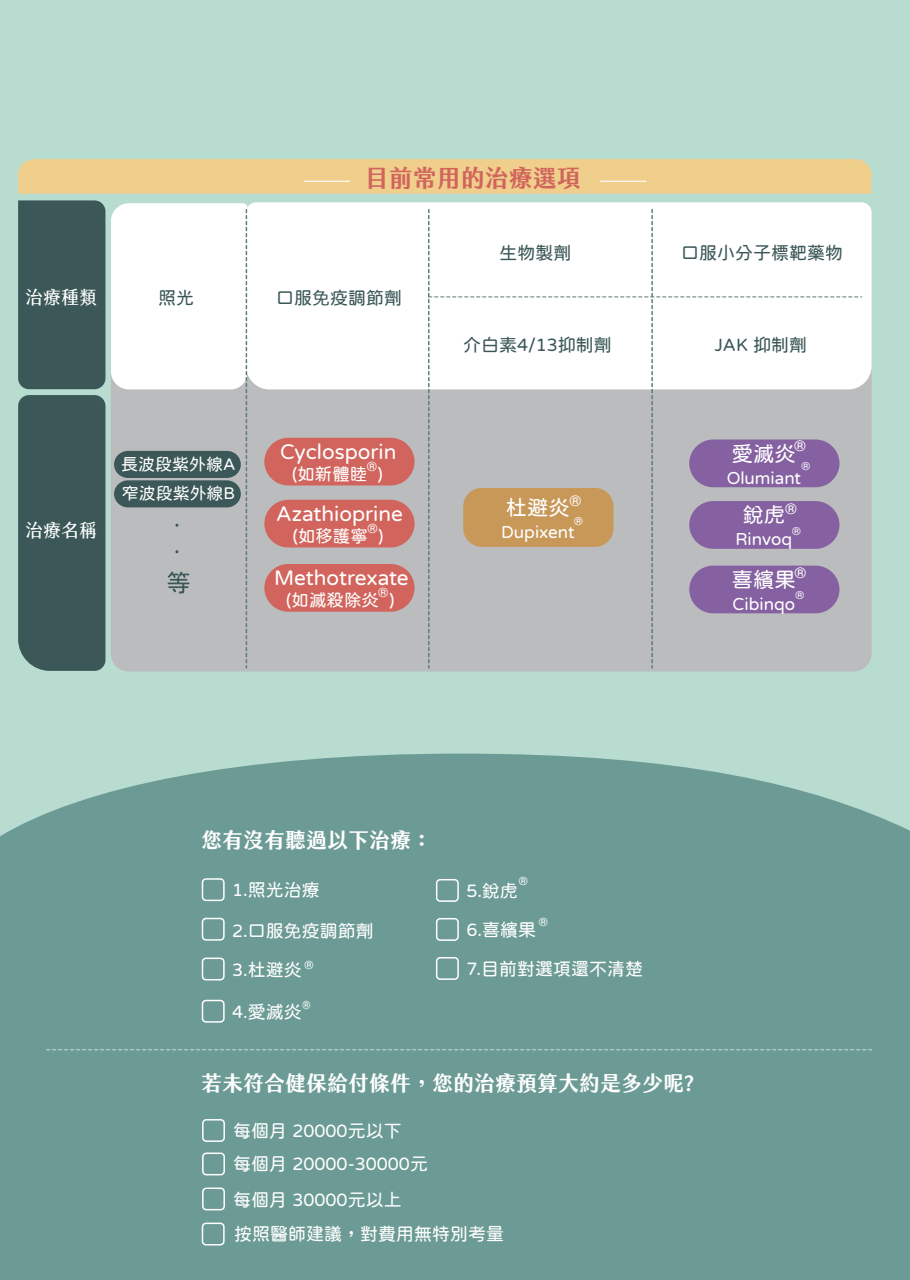
<style>
.page{position:relative;width:910px;height:1280px;background:#b8dcd0}
.page>*{position:absolute;margin:0;border:0;box-sizing:border-box;transform-origin:0 0}
.t1{font:24px "jf jinxuan Bold";color:#d1655d}
.t2{font:21.3px "jf openhuninn 1.1";color:#fff}
.t3{font:21px "jf jinxuan Bold";color:#fff}
.t4{font:18px/35px "jf openhuninn 1.1";color:#fff}
.t5{font:18px "jf openhuninn 1.1";color:#3b5757}
.t6{font:18px "jf jinxuan Medium";color:#fff}
.t7{font:17.4px "jf openhuninn 1.1";color:#fff}
.t8{font:16.95px/29px "jf openhuninn 1.1";color:#fff}
.t9{font:15.45px "jf openhuninn 1.1";color:#fff}
.t10{font:13.65px "jf openhuninn 1.1";color:#fff}
.t11{font:12px "jf openhuninn 1.1";color:#fff}
.t12{font:12px "jf openhuninn 1.1";color:#fff;scale:.88 1}
.t13{font:11.7px "jf openhuninn 1.1";color:#fff}
</style>
<div class="page">
<div style="left:0;top:754px;width:910px;height:526px;background:#6c9b95"></div>
<div style="left:119px;top:389px;width:753px;height:282px;background:#babcbd"></div>
<div style="left:247px;top:202px;width:625px;height:187px;background:#fff"></div>
<div style="left:18px;top:159px;width:854px;height:35px;background:#f0ce8c"></div>
<hr style="left:600px;top:181px;width:46px;height:1px;background:#fff">
<hr style="left:304px;top:181px;width:46px;height:1px;background:#fff">
<svg style="left:428px;top:210px;width:434px;height:458px;background:#d5d7d7"></svg>
<div style="left:463px;top:488px;width:150px;height:59px;background:#c89859;border-radius:18px"></div>
<div style="left:689px;top:439px;width:150px;height:48px;background:#8561a1;border-radius:24px"></div>
<div style="left:689px;top:566px;width:150px;height:47px;background:#8561a1;border-radius:24px"></div>
<div style="left:689px;top:501px;width:150px;height:48px;background:#8561a1;border-radius:24px"></div>
<svg style="left:111px;top:203px;width:136px;height:465px;background:#c6cbcb"></svg>
<div style="left:18px;top:200px;width:87px;height:189px;background:#3b5757"></div>
<div style="left:18px;top:395px;width:87px;height:276px;background:#3b5757"></div>
<div style="left:202px;top:1119px;width:23px;height:23px;border:2px solid #fff;border-radius:4px"></div>
<div style="left:202px;top:1152px;width:23px;height:23px;border:2px solid #fff;border-radius:4px"></div>
<div style="left:202px;top:1187px;width:23px;height:23px;border:2px solid #fff;border-radius:4px"></div>
<div style="left:202px;top:1222px;width:23px;height:23px;border:2px solid #fff;border-radius:4px"></div>
<div style="left:202px;top:878px;width:23px;height:23px;border:2px solid #fff;border-radius:4px"></div>
<div style="left:202px;top:918px;width:23px;height:23px;border:2px solid #fff;border-radius:4px"></div>
<div style="left:436px;top:879px;width:23px;height:23px;border:2px solid #fff;border-radius:4px"></div>
<div style="left:436px;top:957px;width:23px;height:23px;border:2px solid #fff;border-radius:4px"></div>
<div style="left:202px;top:957px;width:23px;height:23px;border:2px solid #fff;border-radius:4px"></div>
<div style="left:436px;top:918px;width:23px;height:23px;border:2px solid #fff;border-radius:4px"></div>
<div style="left:202px;top:1000px;width:23px;height:23px;border:2px solid #fff;border-radius:4px"></div>
<svg style="left:47px;top:1049px;width:825px;height:1px"></svg>
<div style="left:264px;top:564px;width:151px;height:48px;background:#d1655d;border-radius:24px"></div>
<div style="left:264px;top:500px;width:151px;height:47px;background:#d1655d;border-radius:24px"></div>
<div style="left:264px;top:438px;width:151px;height:47px;background:#d1655d;border-radius:24px"></div>
<p class="t6" style="left:25px;top:281px;width:73px">治療種類</p>
<p class="t5" style="left:158px;top:286px;width:37px">照光</p>
<p class="t6" style="left:25px;top:514px;width:73px">治療名稱</p>
<p class="t8" style="left:121px;top:450px;width:116px">長波段紫外線A窄波段紫外線B</p>
<h1 class="t1" style="left:365px;top:165px;width:218px">目前常用的治療選項</h1>
<p class="t5" style="left:276px;top:286px;width:127px">口服免疫調節劑</p>
<p class="t5" style="left:500px;top:241px;width:73px">生物製劑</p>
<p class="t5" style="left:681px;top:241px;width:163px">口服小分子標靶藥物</p>
<p class="t5" style="left:463px;top:333px;width:150px">介白素4/13抑制劑</p>
<p class="t5" style="left:715px;top:333px;width:94px">JAK 抑制劑</p>
<p class="t2" style="left:280px;top:438px;width:118px">Cyclosporin</p>
<p class="t7" style="left:292px;top:462px;width:92px">(如新體睦 )</p>
<p class="t10" style="left:366px;top:457px;width:12px">®</p>
<p class="t9" style="left:794px;top:436px;width:14px">®</p>
<p class="t2" style="left:732px;top:439px;width:66px">愛滅炎</p>
<p class="t7" style="left:727px;top:466px;width:76px">Olumiant</p>
<p class="t13" style="left:801px;top:458px;width:11px">®</p>
<p class="t2" style="left:276px;top:500px;width:128px">Azathioprine</p>
<p class="t7" style="left:293px;top:524px;width:92px">(如移護寧 )</p>
<p class="t10" style="left:367px;top:519px;width:12px">®</p>
<p class="t9" style="left:569px;top:491px;width:14px">®</p>
<p class="t2" style="left:506px;top:493px;width:66px">杜避炎</p>
<p class="t7" style="left:501px;top:520px;width:75px">Dupixent</p>
<p class="t13" style="left:574px;top:513px;width:11px">®</p>
<p class="t9" style="left:785px;top:498px;width:14px">®</p>
<p class="t2" style="left:743px;top:501px;width:44px">銳虎</p>
<p class="t7" style="left:735px;top:528px;width:58px">Rinvoq</p>
<p class="t13" style="left:792px;top:523px;width:11px">®</p>
<p class="t2" style="left:274px;top:564px;width:136px">Methotrexate</p>
<p class="t7" style="left:286px;top:588px;width:110px">(如滅殺除炎 )</p>
<p class="t10" style="left:378px;top:583px;width:12px">®</p>
<p class="t9" style="left:794px;top:562px;width:14px">®</p>
<p class="t2" style="left:732px;top:565px;width:66px">喜繽果</p>
<p class="t7" style="left:733px;top:592px;width:64px">Cibinqo</p>
<p class="t13" style="left:795px;top:587px;width:11px">®</p>
<p class="t3" style="left:201px;top:829px;width:232px">您有沒有聽過以下治療：</p>
<p class="t4" style="left:232px;top:872px;width:89px">1.照光治療</p>
<p class="t4" style="left:232px;top:913px;width:143px">2.口服免疫調節劑</p>
<p class="t11" style="left:519px;top:873px;width:11px">®</p>
<p class="t4" style="left:466px;top:873px;width:53px">5.銳虎</p>
<p class="t4" style="left:466px;top:911px;width:71px">6.喜繽果</p>
<p class="t11" style="left:538px;top:913px;width:11px">®</p>
<p class="t4" style="left:232px;top:952px;width:83px">3.杜避炎 <sup>®</sup></p>
<p class="t4" style="left:466px;top:950px;width:178px">7.目前對選項還不清楚</p>
<p class="t4" style="left:232px;top:994px;width:71px">4.愛滅炎</p>
<p class="t12" style="left:302px;top:997px;width:11px">®</p>
<p class="t3" style="left:201px;top:1071px;width:494px">若未符合健保給付條件，您的治療預算大約是多少呢?</p>
<p class="t4" style="left:233px;top:1113px;width:170px">每個月 20000元以下</p>
<p class="t4" style="left:233px;top:1146px;width:272px">每個月 20000-30000元<br>每個月 30000元以上<br>按照醫師建議，對費用無特別考量</p>
</div>
